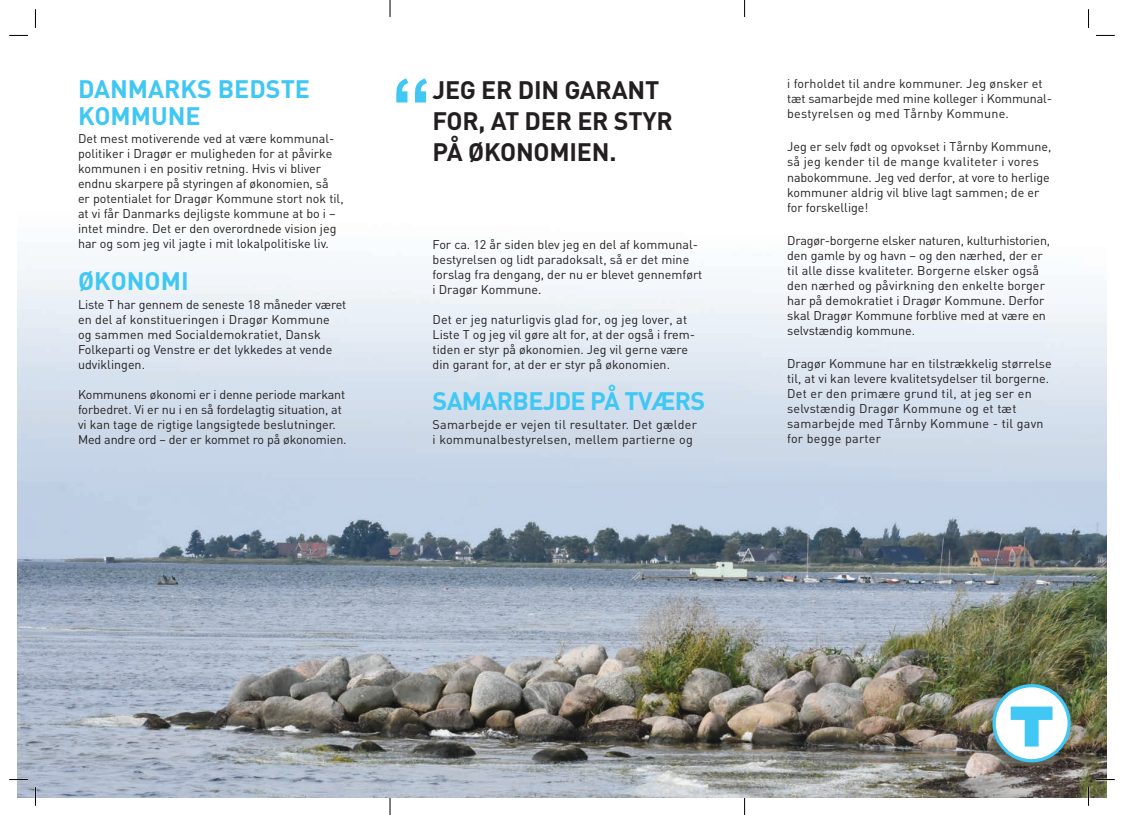
<style>
.page{position:relative;width:1124px;height:815px;background:#fff}
.page>*{position:absolute;margin:0;border:0;box-sizing:border-box;transform-origin:0 0}
.t1{font:700 81.25px "Arial";color:#40c7f4}
.t2{font:700 25px/31.2px "DIN";letter-spacing:-.01em;color:#231f20}
.t3{font:700 25px/26.2px "DIN";color:#40c7f4}
.t4{font:700 25px "DIN";letter-spacing:-.025em;color:#40c7f4}
.t5{font:12.5px/15px "DIN";color:#231f20}
.t6{font:12.5px/15px "DIN";letter-spacing:.02em;color:#231f20}
</style>
<div class="page">
<hr style="left:389px;top:0;width:1px;height:815px;background:#000">
<hr style="left:744px;top:0;width:1px;height:815px;background:#000">
<img style="left:18px;top:18px;width:1088px;height:779px">
<div style="left:983px;top:675px;width:97px;height:97px;background:#231f20;opacity:.3"></div>
<svg style="left:992px;top:684px;width:78px;height:78px"></svg>
<svg style="left:9px;top:35px;width:19px;height:1px"></svg>
<svg style="left:1095px;top:35px;width:19px;height:1px"></svg>
<svg style="left:9px;top:779px;width:19px;height:1px"></svg>
<svg style="left:1095px;top:779px;width:19px;height:1px"></svg>
<svg style="left:35px;top:9px;width:1px;height:19px"></svg>
<svg style="left:35px;top:787px;width:1px;height:19px"></svg>
<svg style="left:1087px;top:9px;width:2px;height:19px"></svg>
<svg style="left:1087px;top:787px;width:2px;height:19px"></svg>
<h2 class="t3" style="left:78px;top:75px;width:233px">DANMARKS BEDSTE<br>KOMMUNE</h2>
<p class="t5" style="left:78px;top:131px;width:267px">Det mest motiverende ved at være kommunal&shy;politiker i Dragør er muligheden for at påvirke kommunen i en positiv retning. Hvis vi bliver endnu skarpere på styringen af økonomien, så er potentialet for Dragør Kommune stort nok til, at vi får Danmarks dejligste kommune at bo i – intet mindre. Det er den overordnede vision jeg har og som jeg vil jagte i mit lokalpolitiske liv.</p>
<h2 class="t3" style="left:78px;top:267px;width:112px">ØKONOMI</h2>
<p class="t5" style="left:78px;top:297px;width:270px">Liste T har gennem de seneste 18 måneder været en del af konstitueringen i Dragør Kommune og sammen med Socialdemokratiet, Dansk Folkeparti og Venstre er det lykkedes at vende udviklingen.</p>
<p class="t5" style="left:78px;top:387px;width:270px">Kommunens økonomi er i denne periode markant forbedret. Vi er nu i en så fordelagtig situation, at vi kan tage de rigtige langsigtede beslutninger.<br>Med andre ord – der er kommet ro på økonomien.</p>
<h1 class="t1" style="left:391px;top:55px;width:42px">“</h1>
<h2 class="t2" style="left:432px;top:73px;width:242px">JEG ER DIN GARANT<br>FOR, AT DER ER STYR<br>PÅ ØKONOMIEN.</h2>
<p class="t5" style="left:432px;top:236px;width:271px">For ca. 12 år siden blev jeg en del af kommunal&shy;bestyrelsen og lidt paradoksalt, så er det mine forslag fra dengang, der nu er blevet gennemført i Dragør Kommune.</p>
<p class="t5" style="left:432px;top:311px;width:264px">Det er jeg naturligvis glad for, og jeg lover, at Liste T og jeg vil gøre alt for, at der også i frem&shy;tiden er styr på økonomien. Jeg vil gerne være din garant for, at der er styr på økonomien.</p>
<h2 class="t4" style="left:432px;top:384px;width:274px">SAMARBEJDE PÅ TVÆRS</h2>
<p class="t6" style="left:432px;top:416px;width:266px">Samarbejde er vejen til resultater. Det gælder i kommunalbestyrelsen, mellem partierne og</p>
<p class="t5" style="left:787px;top:76px;width:266px">i forholdet til andre kommuner. Jeg ønsker et tæt samarbejde med mine kolleger i Kommunal&shy;bestyrelsen og med Tårnby Kommune.</p>
<p class="t5" style="left:787px;top:139px;width:266px">Jeg er selv født og opvokset i Tårnby Kommune, så jeg kender til de mange kvaliteter i vores nabokommune. Jeg ved derfor, at vore to herlige kommuner aldrig vil blive lagt sammen; de er for forskellige!</p>
<p class="t5" style="left:787px;top:232px;width:264px">Dragør-borgerne elsker naturen, kulturhistorien, den gamle by og havn – og den nærhed, der er til alle disse kvaliteter. Borgerne elsker også den nærhed og påvirkning den enkelte borger har på demokratiet i Dragør Kommune. Derfor skal Dragør Kommune forblive med at være en selvstændig kommune.</p>
<p class="t5" style="left:787px;top:355px;width:266px">Dragør Kommune har en tilstrækkelig størrelse til, at vi kan levere kvalitetsydelser til borgerne.<br>Det er den primære grund til, at jeg ser en selvstændig Dragør Kommune og et tæt samarbejde med Tårnby Kommune - til gavn for begge parter</p>
</div>
